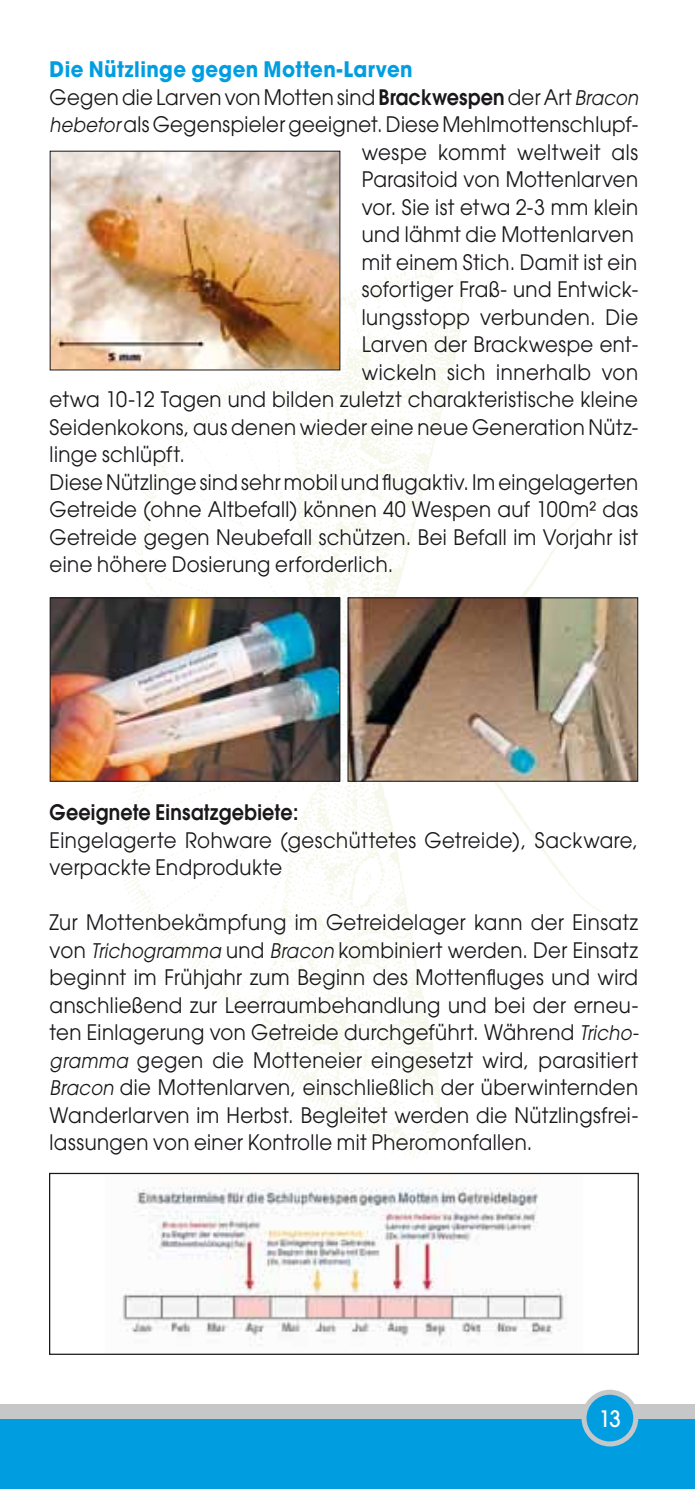
<style>
.page{position:relative;width:695px;height:1489px;background:#fff}
.page>*{position:absolute;margin:0;border:0;box-sizing:border-box;transform-origin:0 0}
.t1{font:500 22.5px "Avant Garde";color:#fff;scale:.93 1}
.t2{font:21.25px/27.5px "Avant Garde";letter-spacing:.02em;color:#1a171b;scale:.93 1}
.t3{font:700 21.25px "Avant Garde";letter-spacing:.02em;color:#009ee1;scale:.93 1}
.t4{font:600 21.25px "Avant Garde";letter-spacing:.015em;color:#1a171b;scale:.9 1}
.s1{font-weight:600}
.s2{font-style:italic;font-size:20px}
</style>
<div class="page">
<div style="left:0;top:1417px;width:694px;height:71px;background:#009ee1"></div>
<div style="left:0;top:1403px;width:694px;height:14px;background:#c6c7c8"></div>
<div style="left:584px;top:1391px;width:51px;height:52px;background:#009ee1;border-radius:50%"></div>
<div style="left:581px;top:1389px;width:57px;height:57px;border:5px solid #c6c7c8;border-radius:50%"></div>
<img style="left:50px;top:248px;width:588px;height:911px">
<img style="left:52px;top:599px;width:286px;height:180px">
<div style="left:50px;top:597px;width:290px;height:184px;border:1px solid #1a171b"></div>
<img style="left:349px;top:599px;width:287px;height:180px">
<div style="left:347px;top:597px;width:291px;height:184px;border:1px solid #1a171b"></div>
<img style="left:52px;top:153px;width:286px;height:215px">
<img style="left:106px;top:1174px;width:476px;height:172px">
<div style="left:49px;top:1172px;width:589px;height:182px;border:1px solid #1a171b"></div>
<p class="t3" style="left:50px;top:55px;width:392px">Die Nützlinge gegen Motten-Larven</p>
<p class="t2" style="left:50px;top:83px;width:634px">Gegen die Larven von Motten sind <span class="s1">Brackwespen</span> der Art <span class="s2">Bracon</span></p>
<p class="t2" style="left:50px;top:111px;width:634px"><span class="s2">hebetor</span> als Gegenspieler geeignet. Diese Mehlmottenschlupf-</p>
<p class="t2" style="left:361px;top:138px;width:299px">wespe kommt weltweit als</p>
<p class="t2" style="left:361px;top:166px;width:299px">Parasitoid von Mottenlarven</p>
<p class="t2" style="left:361px;top:193px;width:299px">vor. Sie ist etwa 2-3 mm klein</p>
<p class="t2" style="left:361px;top:221px;width:294px">und lähmt die Mottenlarven</p>
<p class="t2" style="left:361px;top:248px;width:298px">mit einem Stich. Damit ist ein</p>
<p class="t2" style="left:361px;top:276px;width:299px">sofortiger Fraß- und Entwick-</p>
<p class="t2" style="left:361px;top:303px;width:299px">lungsstopp verbunden. Die</p>
<p class="t2" style="left:361px;top:331px;width:299px">Larven der Brackwespe ent-</p>
<p class="t2" style="left:361px;top:358px;width:299px">wickeln sich innerhalb von</p>
<p class="t2" style="left:50px;top:386px;width:634px">etwa 10-12 Tagen und bilden zuletzt charakteristische kleine</p>
<p class="t2" style="left:50px;top:413px;width:634px">Seidenkokons, aus denen wieder eine neue Generation Nütz-</p>
<p class="t2" style="left:50px;top:441px;width:147px">linge schlüpft.</p>
<p class="t2" style="left:50px;top:468px;width:634px">Diese Nützlinge sind sehr mobil und flugaktiv. Im eingelagerten</p>
<p class="t2" style="left:50px;top:496px;width:634px">Getreide (ohne Altbefall) können 40 Wespen auf 100m² das</p>
<p class="t2" style="left:50px;top:523px;width:634px">Getreide gegen Neubefall schützen. Bei Befall im Vorjahr ist</p>
<p class="t2" style="left:50px;top:551px;width:371px">eine höhere Dosierung erforderlich.</p>
<p class="t4" style="left:50px;top:798px;width:278px">Geeignete Einsatzgebiete:</p>
<p class="t2" style="left:50px;top:826px;width:634px">Eingelagerte Rohware (geschüttetes Getreide), Sackware, verpackte Endprodukte</p>
<p class="t2" style="left:50px;top:908px;width:635px;text-align:justify">Zur Mottenbekämpfung im Getreidelager kann der Einsatz von <span class="s2">Trichogramma</span> und <span class="s2">Bracon</span> kombiniert werden. Der Einsatz beginnt im Frühjahr zum Beginn des Mottenfluges und wird anschließend zur Leerraumbehandlung und bei der erneu&shy;ten Einlagerung von Getreide durchgeführt. Während <span class="s2">Tricho&shy;gramma</span> gegen die Motteneier eingesetzt wird, parasitiert <span class="s2">Bracon</span> die Mottenlarven, einschließlich der überwinternden Wanderlarven im Herbst. Begleitet werden die Nützlingsfrei&shy;lassungen von einer Kontrolle mit Pheromonfallen.</p>
<p class="t1" style="left:598px;top:1404px;width:26px">13</p>
</div>
